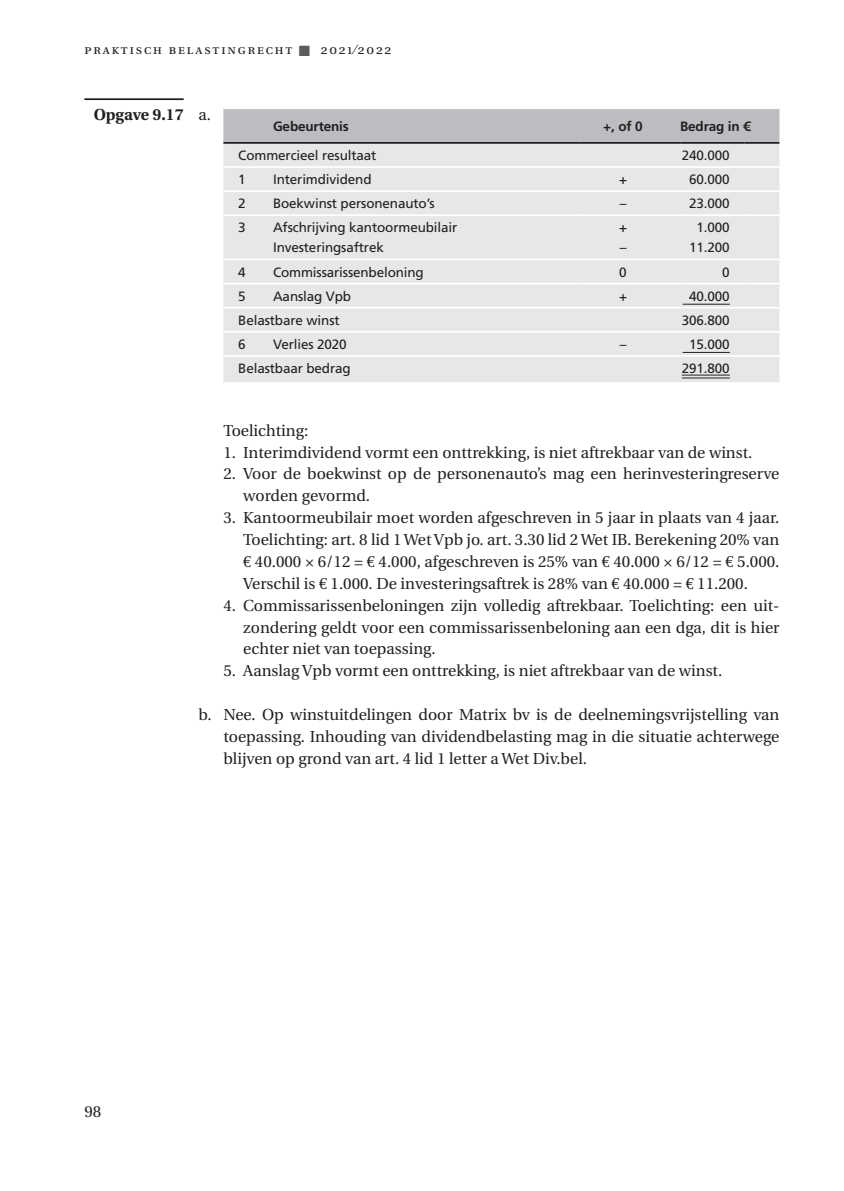
<style>
.page{position:relative;width:844px;height:1191px;background:#fff}
.page>*{position:absolute;margin:0;border:0;box-sizing:border-box;transform-origin:0 0}
.plat_inspring2_ID{font:15.92px/21.9px "Utopia";color:#231f20;text-align:justify}
.plat_inspring_ID{font:15.92px/21.9px "Utopia";color:#231f20;text-align:justify}
.t1{font:700 15.92px "Utopia";color:#231f20}
.Tabeltekst{font:13.47px "Frutiger LT Std";letter-spacing:-.01em;color:#231f20}
.t2{font:13.47px "Utopia Exp";letter-spacing:.14em;color:#231f20}
.Tabel_kop{font:700 13.47px "Frutiger LT Std";letter-spacing:-.01em;color:#231f20}
.s1{color:#5c5c5f}
.s2{font-weight:400}
.s3{font-family:"Euro Serif"}
</style>
<div class="page">
<hr style="left:84px;top:98px;width:100px;height:2px;background:#231f20">
<div style="left:223px;top:109px;width:556px;height:33px;background:#bcbdc0"></div>
<div style="left:223px;top:144px;width:556px;height:238px;background:#e6e7e9"></div>
<hr style="left:223px;top:214px;width:50px;height:2px;background:#fff">
<hr style="left:680px;top:214px;width:64px;height:2px;background:#fff">
<hr style="left:744px;top:214px;width:35px;height:2px;background:#fff">
<hr style="left:223px;top:258px;width:50px;height:2px;background:#fff">
<hr style="left:680px;top:258px;width:64px;height:2px;background:#fff">
<hr style="left:744px;top:258px;width:35px;height:2px;background:#fff">
<hr style="left:223px;top:283px;width:50px;height:1px;background:#fff">
<hr style="left:680px;top:283px;width:64px;height:1px;background:#fff">
<hr style="left:744px;top:283px;width:35px;height:1px;background:#fff">
<hr style="left:223px;top:307px;width:50px;height:1px;background:#fff">
<hr style="left:680px;top:307px;width:64px;height:1px;background:#fff">
<hr style="left:744px;top:307px;width:35px;height:1px;background:#fff">
<hr style="left:223px;top:331px;width:50px;height:2px;background:#fff">
<hr style="left:680px;top:331px;width:64px;height:2px;background:#fff">
<hr style="left:744px;top:331px;width:35px;height:2px;background:#fff">
<hr style="left:223px;top:142px;width:50px;height:2px;background:#231f20">
<hr style="left:223px;top:166px;width:50px;height:2px;background:#fff">
<hr style="left:273px;top:166px;width:307px;height:2px;background:#fff">
<hr style="left:580px;top:166px;width:100px;height:2px;background:#fff">
<hr style="left:680px;top:166px;width:64px;height:2px;background:#fff">
<hr style="left:744px;top:166px;width:35px;height:2px;background:#fff">
<hr style="left:223px;top:190px;width:50px;height:2px;background:#fff">
<hr style="left:273px;top:190px;width:307px;height:2px;background:#fff">
<hr style="left:580px;top:190px;width:100px;height:2px;background:#fff">
<hr style="left:680px;top:190px;width:64px;height:2px;background:#fff">
<hr style="left:744px;top:190px;width:35px;height:2px;background:#fff">
<hr style="left:273px;top:214px;width:307px;height:2px;background:#fff">
<hr style="left:580px;top:214px;width:100px;height:2px;background:#fff">
<hr style="left:273px;top:258px;width:307px;height:2px;background:#fff">
<hr style="left:580px;top:258px;width:100px;height:2px;background:#fff">
<hr style="left:273px;top:283px;width:307px;height:1px;background:#fff">
<hr style="left:580px;top:283px;width:100px;height:1px;background:#fff">
<hr style="left:273px;top:307px;width:307px;height:1px;background:#fff">
<hr style="left:580px;top:307px;width:100px;height:1px;background:#fff">
<hr style="left:273px;top:331px;width:307px;height:2px;background:#fff">
<hr style="left:580px;top:331px;width:100px;height:2px;background:#fff">
<hr style="left:223px;top:355px;width:50px;height:2px;background:#fff">
<hr style="left:273px;top:355px;width:307px;height:2px;background:#fff">
<hr style="left:580px;top:355px;width:100px;height:2px;background:#fff">
<hr style="left:680px;top:355px;width:64px;height:2px;background:#fff">
<hr style="left:744px;top:355px;width:35px;height:2px;background:#fff">
<hr style="left:273px;top:142px;width:307px;height:2px;background:#231f20">
<hr style="left:580px;top:142px;width:100px;height:2px;background:#231f20">
<hr style="left:680px;top:142px;width:64px;height:2px;background:#231f20">
<hr style="left:744px;top:142px;width:35px;height:2px;background:#231f20">
<hr style="left:682px;top:304px;width:47px;height:1px;background:#231f20">
<hr style="left:682px;top:352px;width:47px;height:1px;background:#231f20">
<hr style="left:681px;top:375px;width:48px;height:1px;background:#231f20">
<hr style="left:681px;top:378px;width:48px;height:1px;background:#231f20">
<p class="t2" style="left:84px;top:44px;width:308px">praktisch belastingrecht <span class="s1">■</span> 2021/2022</p>
<p class="t1" style="left:94px;top:105px;width:119px">Opgave 9.17 <span class="s2">a.</span></p>
<p class="Tabel_kop" style="left:273px;top:118px;width:77px">Gebeurtenis</p>
<p class="Tabel_kop" style="left:603px;top:118px;width:41px">+, of 0</p>
<p class="Tabel_kop" style="left:680px;top:118px;width:72px">Bedrag in €</p>
<p class="Tabeltekst" style="left:238px;top:147px;width:140px">Commercieel resultaat</p>
<p class="Tabeltekst" style="left:681px;top:147px;width:49px">240.000</p>
<p class="Tabeltekst" style="left:238px;top:171px;width:9px">1</p>
<p class="Tabeltekst" style="left:273px;top:171px;width:100px">Interimdividend</p>
<p class="Tabeltekst" style="left:619px;top:171px;width:10px">+</p>
<p class="Tabeltekst" style="left:689px;top:171px;width:42px">60.000</p>
<p class="Tabeltekst" style="left:238px;top:196px;width:9px">2</p>
<p class="Tabeltekst" style="left:273px;top:196px;width:163px">Boekwinst personenauto’s</p>
<p class="Tabeltekst" style="left:619px;top:196px;width:8px">–</p>
<p class="Tabeltekst" style="left:689px;top:196px;width:42px">23.000</p>
<p class="Tabeltekst" style="left:238px;top:220px;width:9px">3</p>
<p class="Tabeltekst" style="left:273px;top:220px;width:186px">Afschrijving kantoormeubilair</p>
<p class="Tabeltekst" style="left:273px;top:240px;width:112px">Investeringsaftrek</p>
<p class="Tabeltekst" style="left:696px;top:220px;width:35px">1.000</p>
<p class="Tabeltekst" style="left:689px;top:240px;width:42px">11.200</p>
<p class="Tabeltekst" style="left:619px;top:220px;width:10px">+</p>
<p class="Tabeltekst" style="left:619px;top:240px;width:8px">–</p>
<p class="Tabeltekst" style="left:238px;top:264px;width:9px">4</p>
<p class="Tabeltekst" style="left:273px;top:264px;width:152px">Commissarissenbeloning</p>
<p class="Tabeltekst" style="left:619px;top:264px;width:9px">0</p>
<p class="Tabeltekst" style="left:722px;top:264px;width:9px">0</p>
<p class="Tabeltekst" style="left:238px;top:288px;width:9px">5</p>
<p class="Tabeltekst" style="left:273px;top:288px;width:80px">Aanslag Vpb</p>
<p class="Tabeltekst" style="left:619px;top:288px;width:10px">+</p>
<p class="Tabeltekst" style="left:689px;top:288px;width:42px">40.000</p>
<p class="Tabeltekst" style="left:238px;top:312px;width:103px">Belastbare winst</p>
<p class="Tabeltekst" style="left:681px;top:312px;width:49px">306.800</p>
<p class="Tabeltekst" style="left:238px;top:336px;width:9px">6</p>
<p class="Tabeltekst" style="left:273px;top:336px;width:75px">Verlies 2020</p>
<p class="Tabeltekst" style="left:619px;top:336px;width:8px">–</p>
<p class="Tabeltekst" style="left:689px;top:336px;width:42px">15.000</p>
<p class="Tabeltekst" style="left:238px;top:360px;width:114px">Belastbaar bedrag</p>
<p class="Tabeltekst" style="left:681px;top:360px;width:49px">291.800</p>
<p class="plat_inspring_ID" style="left:223px;top:419px;width:86px">Toelichting:</p>
<p class="plat_inspring2_ID" style="left:223px;top:441px;width:530px">1. Interimdividend vormt een onttrekking, is niet aftrekbaar van de winst.</p>
<p class="plat_inspring2_ID" style="left:243px;top:463px;width:537px;text-indent:-20px">2. Voor de boekwinst op de personenauto’s mag een herinvesteringreserve worden gevormd.</p>
<p class="plat_inspring2_ID" style="left:243px;top:507px;width:537px;text-indent:-20px">3. Kantoormeubilair moet worden afgeschreven in 5 jaar in plaats van 4 jaar.<br>Toelichting: art. 8 lid 1 Wet Vpb jo. art. 3.30 lid 2 Wet IB. Berekening 20% van <span class="s3">€</span> 40.000 × 6/12 = <span class="s3">€</span> 4.000, afgeschreven is 25% van <span class="s3">€</span> 40.000 × 6/12 = <span class="s3">€</span> 5.000.<br>Verschil is <span class="s3">€</span> 1.000. De investeringsaftrek is 28% van <span class="s3">€</span> 40.000 = <span class="s3">€</span> 11.200.</p>
<p class="plat_inspring2_ID" style="left:243px;top:594px;width:537px;text-indent:-20px">4. Commissarissenbeloningen zijn volledig aftrekbaar. Toelichting: een uit&shy;zondering geldt voor een commissarissenbeloning aan een dga, dit is hier echter niet van toepassing.</p>
<p class="plat_inspring2_ID" style="left:223px;top:660px;width:500px">5. Aanslag Vpb vormt een onttrekking, is niet aftrekbaar van de winst.</p>
<p class="plat_inspring_ID" style="left:223px;top:704px;width:557px;text-indent:-25px">b. Nee. Op winstuitdelingen door Matrix bv is de deelnemingsvrijstelling van toepassing. Inhouding van dividendbelasting mag in die situatie achterwege blijven op grond van art. 4 lid 1 letter a Wet Div.bel.</p>
<p class="plat_inspring2_ID" style="left:84px;top:1101px;width:18px">98</p>
</div>
